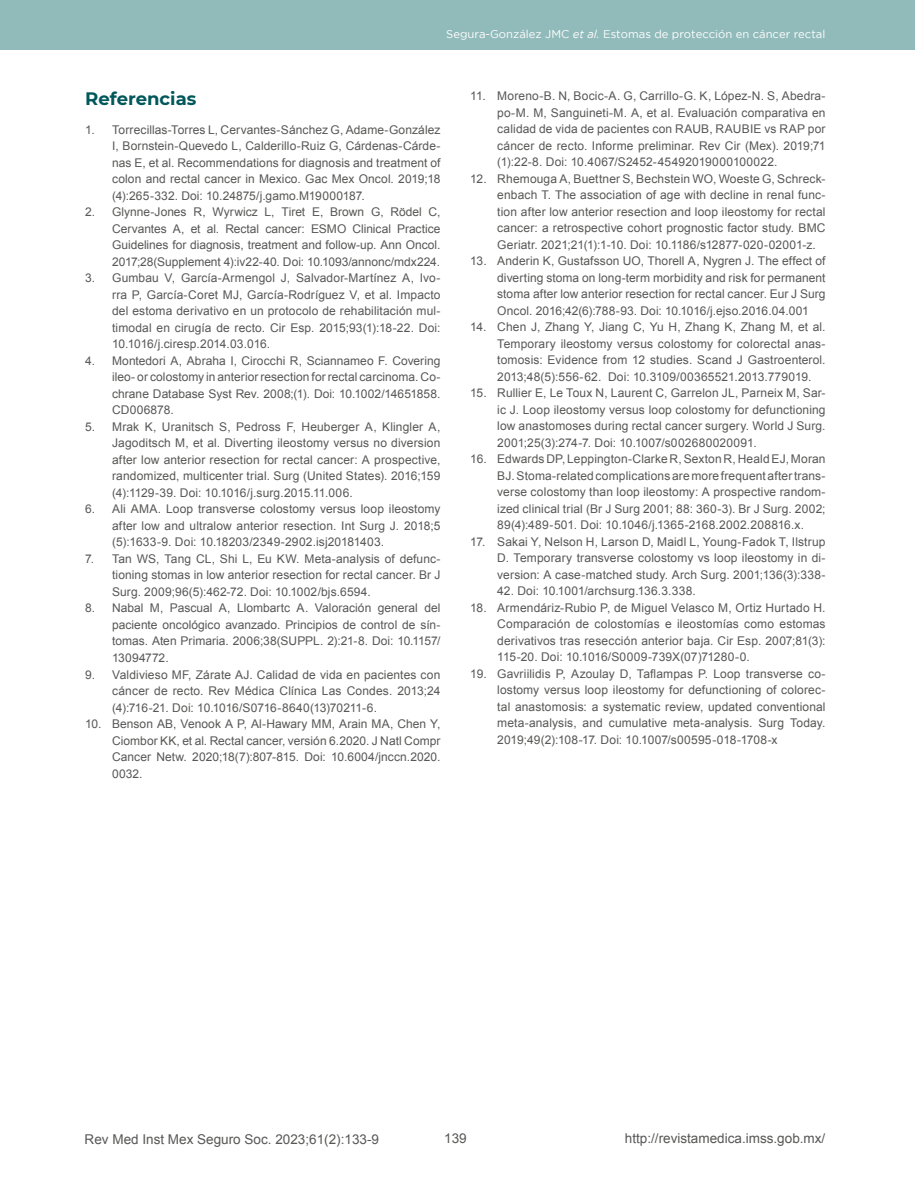
<style>
.page{position:relative;width:915px;height:1191px;background:#fff}
.page>*{position:absolute;margin:0;border:0;box-sizing:border-box;transform-origin:0 0}
.t1{font:700 18px "Montserrat";color:#01575a}
.t2{font:13.5px "Arial";color:#575756}
.t3{font:12px/16.5px "Arial";letter-spacing:.01em;color:#575756;text-align:justify}
.t4{font:11.25px "Gotham";color:#fff}
.s1{font-style:italic}
</style>
<div class="page">
<div style="left:0;top:0;width:914px;height:50px;background:#91baba"></div>
<p class="t4" style="left:446px;top:28px;width:380px">Segura-González JMC <span class="s1">et al.</span> Estomas de protección en cáncer rectal</p>
<h1 class="t1" style="left:85px;top:85px;width:113px">Referencias</h1>
<p class="t3" style="left:112px;top:121px;width:330px;text-indent:-27px">1. Torrecillas-Torres L, Cervantes-Sánchez G, Adame-González I, Bornstein-Quevedo L, Calderillo-Ruiz G, Cárdenas-Cárde&shy;nas E, et al. Recommendations for diagnosis and treatment of colon and rectal cancer in Mexico. Gac Mex Oncol. 2019;18 (4):265-332. Doi: 10.24875/j.gamo.M19000187.</p>
<p class="t3" style="left:112px;top:204px;width:330px;text-indent:-27px">2. Glynne-Jones R, Wyrwicz L, Tiret E, Brown G, Rödel C, Cervantes A, et al. Rectal cancer: ESMO Clinical Practice Guidelines for diagnosis, treatment and follow-up. Ann Oncol.<br>2017;28(Supplement 4):iv22-40. Doi: 10.1093/annonc/mdx224.</p>
<p class="t3" style="left:112px;top:270px;width:330px;text-indent:-27px">3. Gumbau V, García-Armengol J, Salvador-Martínez A, Ivo&shy;rra P, García-Coret MJ, García-Rodríguez V, et al. Impacto del estoma derivativo en un protocolo de rehabilitación mul&shy;timodal en cirugía de recto. Cir Esp. 2015;93(1):18-22. Doi:<br>10.1016/j.ciresp.2014.03.016.</p>
<p class="t3" style="left:112px;top:352px;width:330px;text-indent:-27px">4. Montedori A, Abraha I, Cirocchi R, Sciannameo F. Covering ileo- or colostomy in anterior resection for rectal carcinoma. Co&shy;chrane Database Syst Rev. 2008;(1). Doi: 10.1002/14651858.<br>CD006878.</p>
<p class="t3" style="left:112px;top:418px;width:330px;text-indent:-27px">5. Mrak K, Uranitsch S, Pedross F, Heuberger A, Klingler A, Jagoditsch M, et al. Diverting ileostomy versus no diversion after low anterior resection for rectal cancer: A prospective, randomized, multicenter trial. Surg (United States). 2016;159 (4):1129-39. Doi: 10.1016/j.surg.2015.11.006.</p>
<p class="t3" style="left:112px;top:501px;width:330px;text-indent:-27px">6. Ali AMA. Loop transverse colostomy versus loop ileostomy after low and ultralow anterior resection. Int Surg J. 2018;5 (5):1633-9. Doi: 10.18203/2349-2902.isj20181403.</p>
<p class="t3" style="left:112px;top:550px;width:330px;text-indent:-27px">7. Tan WS, Tang CL, Shi L, Eu KW. Meta-analysis of defunc&shy;tioning stomas in low anterior resection for rectal cancer. Br J Surg. 2009;96(5):462-72. Doi: 10.1002/bjs.6594.</p>
<p class="t3" style="left:112px;top:600px;width:330px;text-indent:-27px">8. Nabal M, Pascual A, Llombartc A. Valoración general del paciente oncológico avanzado. Principios de control de sín&shy;tomas. Aten Primaria. 2006;38(SUPPL. 2):21-8. Doi: 10.1157/ 13094772.</p>
<p class="t3" style="left:112px;top:666px;width:330px;text-indent:-27px">9. Valdivieso MF, Zárate AJ. Calidad de vida en pacientes con cáncer de recto. Rev Médica Clínica Las Condes. 2013;24 (4):716-21. Doi: 10.1016/S0716-8640(13)70211-6.</p>
<p class="t3" style="left:112px;top:715px;width:330px;text-indent:-27px">10. Benson AB, Venook A P, Al-Hawary MM, Arain MA, Chen Y, Ciombor KK, et al. Rectal cancer, versión 6.2020. J Natl Compr Cancer Netw. 2020;18(7):807-815. Doi: 10.6004/jnccn.2020.<br>0032.</p>
<p class="t3" style="left:497px;top:88px;width:330px;text-indent:-27px">11. Moreno-B. N, Bocic-A. G, Carrillo-G. K, López-N. S, Abedra&shy;po-M. M, Sanguineti-M. A, et al. Evaluación comparativa en calidad de vida de pacientes con RAUB, RAUBIE vs RAP por cáncer de recto. Informe preliminar. Rev Cir (Mex). 2019;71 (1):22-8. Doi: 10.4067/S2452-45492019000100022.</p>
<p class="t3" style="left:497px;top:170px;width:330px;text-indent:-27px">12. Rhemouga A, Buettner S, Bechstein WO, Woeste G, Schreck&shy;enbach T. The association of age with decline in renal func&shy;tion after low anterior resection and loop ileostomy for rectal cancer: a retrospective cohort prognostic factor study. BMC Geriatr. 2021;21(1):1-10. Doi: 10.1186/s12877-020-02001-z.</p>
<p class="t3" style="left:497px;top:253px;width:330px;text-indent:-27px">13. Anderin K, Gustafsson UO, Thorell A, Nygren J. The effect of diverting stoma on long-term morbidity and risk for permanent stoma after low anterior resection for rectal cancer. Eur J Surg Oncol. 2016;42(6):788-93. Doi: 10.1016/j.ejso.2016.04.001</p>
<p class="t3" style="left:497px;top:319px;width:330px;text-indent:-27px">14. Chen J, Zhang Y, Jiang C, Yu H, Zhang K, Zhang M, et al.<br>Temporary ileostomy versus colostomy for colorectal anas&shy;tomosis: Evidence from 12 studies. Scand J Gastroenterol.<br>2013;48(5):556-62. Doi: 10.3109/00365521.2013.779019.</p>
<p class="t3" style="left:497px;top:385px;width:330px;text-indent:-27px">15. Rullier E, Le Toux N, Laurent C, Garrelon JL, Parneix M, Sar&shy;ic J. Loop ileostomy versus loop colostomy for defunctioning low anastomoses during rectal cancer surgery. World J Surg.<br>2001;25(3):274-7. Doi: 10.1007/s002680020091.</p>
<p class="t3" style="left:497px;top:451px;width:330px;text-indent:-27px">16. Edwards DP, Leppington-Clarke R, Sexton R, Heald EJ, Moran BJ. Stoma-related complications are more frequent after trans&shy;verse colostomy than loop ileostomy: A prospective random&shy;ized clinical trial (Br J Surg 2001; 88: 360-3). Br J Surg. 2002; 89(4):489-501. Doi: 10.1046/j.1365-2168.2002.208816.x.</p>
<p class="t3" style="left:497px;top:533px;width:330px;text-indent:-27px">17. Sakai Y, Nelson H, Larson D, Maidl L, Young-Fadok T, Ilstrup D. Temporary transverse colostomy vs loop ileostomy in di&shy;version: A case-matched study. Arch Surg. 2001;136(3):338-</p>
<p class="t3" style="left:497px;top:583px;width:200px">42. Doi: 10.1001/archsurg.136.3.338.</p>
<p class="t3" style="left:497px;top:599px;width:330px;text-indent:-27px">18. Armendáriz-Rubio P, de Miguel Velasco M, Ortiz Hurtado H.<br>Comparación de colostomías e ileostomías como estomas derivativos tras resección anterior baja. Cir Esp. 2007;81(3):<br>115-20. Doi: 10.1016/S0009-739X(07)71280-0.</p>
<p class="t3" style="left:497px;top:665px;width:330px;text-indent:-27px">19. Gavriilidis P, Azoulay D, Taflampas P. Loop transverse co&shy;lostomy versus loop ileostomy for defunctioning of colorec&shy;tal anastomosis: a systematic review, updated conventional meta-analysis, and cumulative meta-analysis. Surg Today.<br>2019;49(2):108-17. Doi: 10.1007/s00595-018-1708-x</p>
<p class="t2" style="left:85px;top:1130px;width:296px">Rev Med Inst Mex Seguro Soc. 2023;61(2):133-9</p>
<p class="t2" style="left:444px;top:1129px;width:24px">139</p>
<p class="t2" style="left:624px;top:1129px;width:202px">http://revistamedica.imss.gob.mx/</p>
</div>
